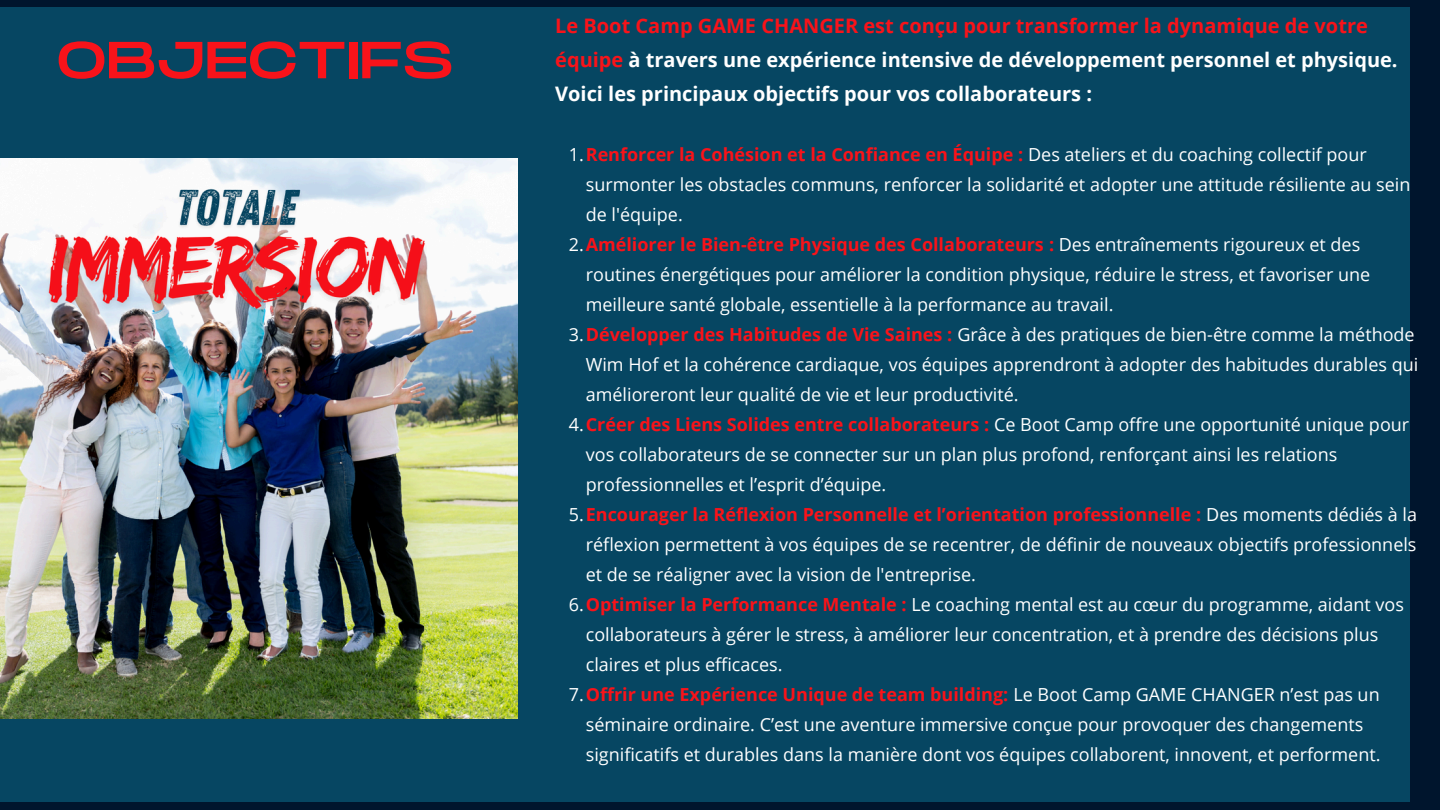
<style>
.page{position:relative;width:1440px;height:810px;background:#00152d}
.page>*{position:absolute;margin:0;border:0;box-sizing:border-box;transform-origin:0 0}
.t1{font:52px "Monument Extended";color:#f8131a}
.t2{font:700 20px/33.8px "Open Sans";color:#fff}
.t3{font:18px/30px "Open Sans";color:#fff}
.s1{color:#f8131a}
.s2{font-weight:700;color:#f8131a}
</style>
<div class="page">
<div style="left:0;top:8px;width:1409px;height:794px;background:#064662"></div>
<img style="left:0;top:158px;width:517px;height:560px">
<p class="t1" style="left:57px;top:31px;width:398px">OBJECTIFS</p>
<h2 class="t2" style="left:555px;top:8px;width:844px"><span class="s1">Le Boot Camp GAME CHANGER est conçu pour transformer la dynamique de votre équipe</span> à travers une expérience intensive de développement personnel et physique.<br>Voici les principaux objectifs pour vos collaborateurs :</h2>
<p class="t3" style="left:586px;top:139px;width:826px;text-indent:-17px">1.<span class="s2">Renforcer la Cohésion et la Confiance en Équipe :</span> Des ateliers et du coaching collectif pour surmonter les obstacles communs, renforcer la solidarité et adopter une attitude résiliente au sein de l'équipe.</p>
<p class="t3" style="left:586px;top:229px;width:786px;text-indent:-17px">2.<span class="s2">Améliorer le Bien-être Physique des Collaborateurs :</span> Des entraînements rigoureux et des routines énergétiques pour améliorer la condition physique, réduire le stress, et favoriser une meilleure santé globale, essentielle à la performance au travail.</p>
<p class="t3" style="left:586px;top:319px;width:834px;text-indent:-17px">3.<span class="s2">Développer des Habitudes de Vie Saines :</span> Grâce à des pratiques de bien-être comme la méthode<br>Wim Hof et la cohérence cardiaque, vos équipes apprendront à adopter des habitudes durables qui amélioreront leur qualité de vie et leur productivité.</p>
<p class="t3" style="left:586px;top:409px;width:825px;text-indent:-17px">4.<span class="s2">Créer des Liens Solides entre collaborateurs :</span> Ce Boot Camp offre une opportunité unique pour vos collaborateurs de se connecter sur un plan plus profond, renforçant ainsi les relations professionnelles et l’esprit d’équipe.</p>
<p class="t3" style="left:586px;top:499px;width:833px;text-align:justify;text-indent:-17px">5.<span class="s2">Encourager la Réflexion Personnelle et l’orientation professionnelle :</span> Des moments dédiés à la réflexion permettent à vos équipes de se recentrer, de définir de nouveaux objectifs professionnels et de se réaligner avec la vision de l'entreprise.</p>
<p class="t3" style="left:586px;top:589px;width:820px;text-indent:-17px">6.<span class="s2">Optimiser la Performance Mentale :</span> Le coaching mental est au cœur du programme, aidant vos collaborateurs à gérer le stress, à améliorer leur concentration, et à prendre des décisions plus claires et plus efficaces.</p>
<p class="t3" style="left:586px;top:679px;width:796px;text-indent:-17px">7.<span class="s2">Offrir une Expérience Unique de team building:</span> Le Boot Camp GAME CHANGER n’est pas un séminaire ordinaire. C’est une aventure immersive conçue pour provoquer des changements significatifs et durables dans la manière dont vos équipes collaborent, innovent, et performent.</p>
</div>
